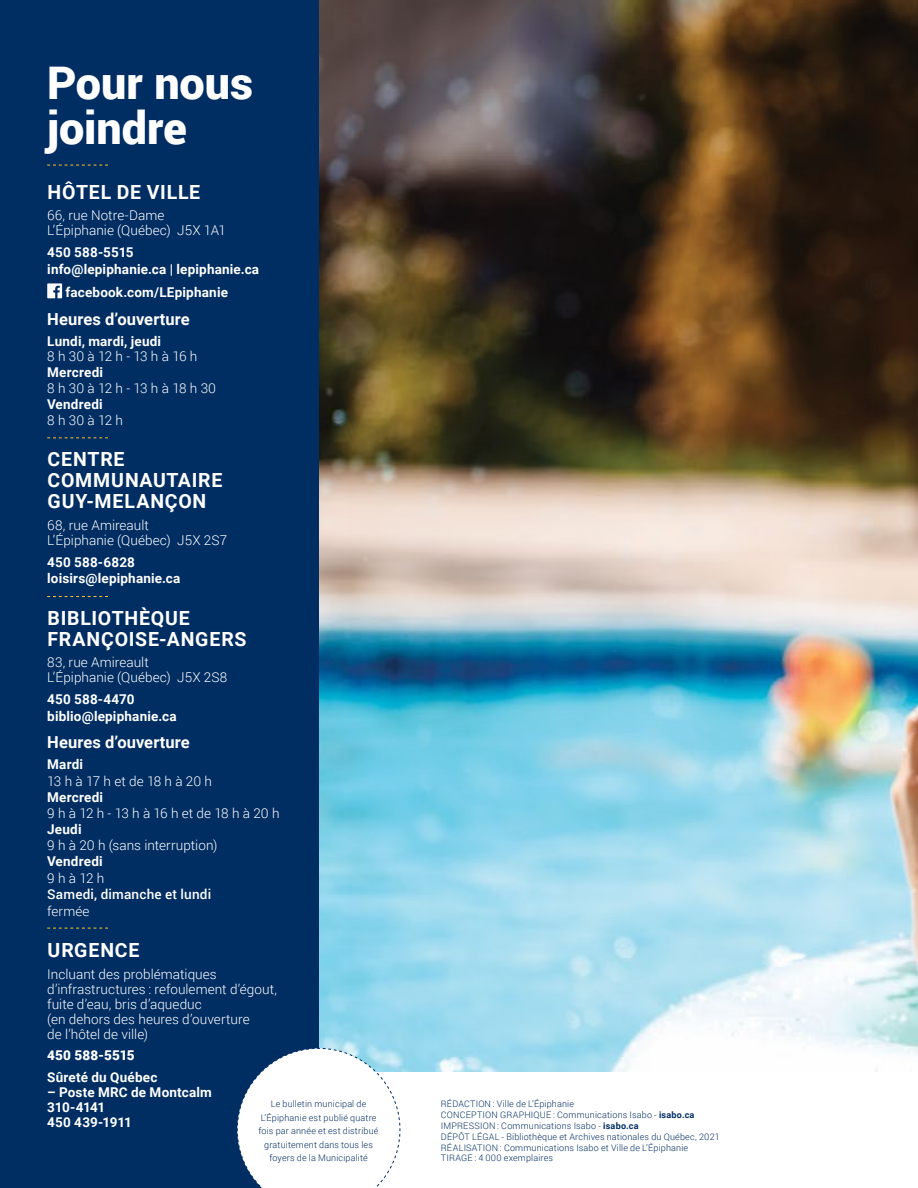
<style>
.page{position:relative;width:918px;height:1188px;background:#fff}
.page>*{position:absolute;margin:0;border:0;box-sizing:border-box;transform-origin:0 0}
.t1{font:900 45px/45px "Roboto";color:#fff}
.t2{font:700 19.5px/21px "Roboto";letter-spacing:.04em;color:#fff}
.t3{font:700 16.5px "Roboto";letter-spacing:.005em;color:#fff}
.t4{font:300 13.5px/15px "Roboto";letter-spacing:.005em;color:#fff}
.t5{font:700 13.5px/16.5px "Roboto";letter-spacing:.01em;color:#fff}
.t6{font:300 13.5px "Roboto";letter-spacing:-.05em;color:#fff}
.t7{font:500 13.5px "Roboto";letter-spacing:.015em;color:#fff}
.t8{font:300 13.5px "Roboto";letter-spacing:-.025em;color:#fff}
.t9{font:900 13.5px "Roboto";letter-spacing:.01em;color:#fff}
.t10{font:300 9px/10.8px "Roboto";letter-spacing:.02em;color:#002d62}
.s1{font-weight:700}
</style>
<div class="page">
<img style="left:319px;top:0;width:29px;height:1048px">
<img style="left:348px;top:0;width:570px;height:1072px">
<div style="left:0;top:0;width:319px;height:1188px;background:#002d62"></div>
<svg style="left:47px;top:165px;width:61px;height:1px"></svg>
<svg style="left:47px;top:437px;width:61px;height:1px"></svg>
<svg style="left:47px;top:596px;width:61px;height:1px"></svg>
<svg style="left:47px;top:928px;width:61px;height:1px"></svg>
<svg style="left:47px;top:283px;width:15px;height:15px"></svg>
<svg style="left:237px;top:1048px;width:164px;height:140px"></svg>
<h1 class="t1" style="left:47px;top:59px;width:207px">Pour nous joindre</h1>
<h2 class="t2" style="left:48px;top:180px;width:154px">HÔTEL DE VILLE</h2>
<h3 class="t4" style="left:47px;top:208px;width:180px">66, rue Notre-Dame<br>L’Épiphanie (Québec) J5X 1A1</h3>
<h3 class="t5" style="left:47px;top:244px;width:213px">450 588-5515<br>info@lepiphanie.ca | lepiphanie.ca</h3>
<h3 class="t5" style="left:65px;top:283px;width:164px">facebook.com/LEpiphanie</h3>
<h3 class="t3" style="left:47px;top:307px;width:144px">Heures d’ouverture</h3>
<h3 class="t5" style="left:47px;top:332px;width:115px">Lundi, mardi, jeudi</h3>
<h3 class="t4" style="left:47px;top:349px;width:152px">8 h 30 à 12 h - 13 h à 16 h</h3>
<h3 class="t5" style="left:47px;top:364px;width:57px">Mercredi</h3>
<h3 class="t4" style="left:47px;top:380px;width:170px">8 h 30 à 12 h - 13 h à 18 h 30</h3>
<h3 class="t5" style="left:47px;top:395px;width:57px">Vendredi</h3>
<h3 class="t4" style="left:47px;top:412px;width:77px">8 h 30 à 12 h</h3>
<h2 class="t2" style="left:48px;top:448px;width:176px">CENTRE<br>COMMUNAUTAIRE<br>GUY-MELANÇON</h2>
<h3 class="t4" style="left:47px;top:517px;width:181px">68, rue Amireault<br>L’Épiphanie (Québec) J5X 2S7</h3>
<h3 class="t5" style="left:47px;top:553px;width:135px">450 588-6828 loisirs@lepiphanie.ca</h3>
<h2 class="t2" style="left:48px;top:606px;width:200px">BIBLIOTHÈQUE<br>FRANÇOISE-ANGERS</h2>
<h3 class="t4" style="left:47px;top:655px;width:182px">83, rue Amireault<br>L’Épiphanie (Québec) J5X 2S8</h3>
<h3 class="t5" style="left:47px;top:691px;width:131px">450 588-4470 biblio@lepiphanie.ca</h3>
<h3 class="t3" style="left:47px;top:731px;width:144px">Heures d’ouverture</h3>
<h3 class="t5" style="left:47px;top:756px;width:37px">Mardi</h3>
<h3 class="t8" style="left:47px;top:772px;width:166px">13 h à 17 h et de 18 h à 20 h</h3>
<h3 class="t5" style="left:47px;top:788px;width:57px">Mercredi</h3>
<h3 class="t6" style="left:47px;top:804px;width:234px">9 h à 12 h - 13 h à 16 h et de 18 h à 20 h</h3>
<h3 class="t5" style="left:47px;top:820px;width:36px">Jeudi</h3>
<h3 class="t4" style="left:47px;top:838px;width:172px">9 h à 20 h (sans interruption)</h3>
<h3 class="t5" style="left:47px;top:853px;width:57px">Vendredi</h3>
<h3 class="t4" style="left:47px;top:870px;width:59px">9 h à 12 h</h3>
<h3 class="t7" style="left:47px;top:885px;width:165px">Samedi, dimanche et lundi</h3>
<h3 class="t4" style="left:47px;top:903px;width:44px">fermée</h3>
<h2 class="t2" style="left:48px;top:939px;width:93px">URGENCE</h2>
<h3 class="t4" style="left:47px;top:966px;width:231px">Incluant des problématiques d’infrastructures : refoulement d’égout, fuite d’eau, bris d’aqueduc<br>(en dehors des heures d’ouverture<br>de l’hôtel de ville)</h3>
<h3 class="t9" style="left:47px;top:1046px;width:89px">450 588-5515</h3>
<h3 class="t5" style="left:47px;top:1069px;width:112px">Sûreté du Québec</h3>
<h3 class="t5" style="left:47px;top:1084px;width:166px;line-height:15px">– Poste MRC de Montcalm<br>310-4141<br>450 439-1911</h3>
<p class="t10" style="left:259px;top:1097px;width:122px;line-height:13.5px;text-align:center">Le bulletin municipal de<br>L’Épiphanie est publié quatre fois par année et est distribué gratuitement dans tous les foyers de la Municipalité</p>
<p class="t10" style="left:441px;top:1098px;width:280px">RÉDACTION : Ville de L’Épiphanie<br>CONCEPTION GRAPHIQUE : Communications Isabo - <span class="s1">isabo.ca </span>IMPRESSION : Communications Isabo - <span class="s1">isabo.ca<br></span>DÉPÔT LÉGAL - Bibliothèque et Archives nationales du Québec, 2021<br>RÉALISATION : Communications Isabo et Ville de L’Épiphanie TIRAGE : 4 000 exemplaires</p>
</div>
